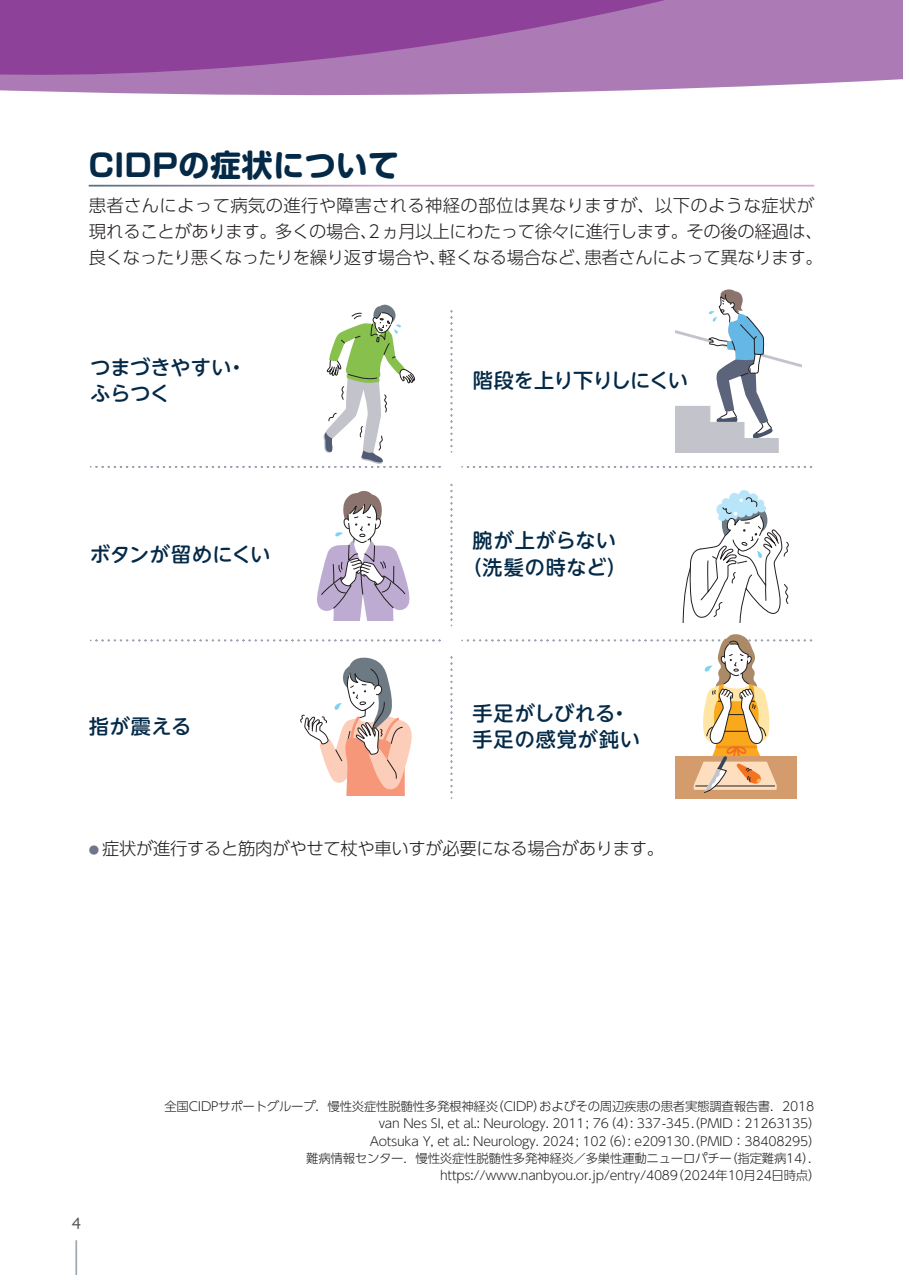
<style>
.page{position:relative;width:903px;height:1275px;background:#fff}
.page>*{position:absolute;margin:0;border:0;box-sizing:border-box;transform-origin:0 0}
.t1{font:700 30.97px "Soft Go Std";letter-spacing:.02em;color:#042a48}
.t2{font:500 20.12px/26.2px "UD Shin M Go Pr 6 N";letter-spacing:.045em;color:#042a48}
.t3{font:500 20.12px "UD Shin M Go Pr 6 N";letter-spacing:.01em;color:#042a48}
.t4{font:500 20.12px/26.2px "UD Shin M Go Pr 6 N";letter-spacing:-.01em;color:#042a48}
.t5{font:500 20.12px "UD Shin M Go Pr 6 N";letter-spacing:-.03em;color:#042a48}
.t6{font:300 17.32px/26.1px "UD Shin Go Pro";letter-spacing:-.02em;color:#231f20}
.t7{font:16.1px "BC Alphapipe RB";color:#57585a}
.t8{font:300 12.42px "UD Shin Go Pro";letter-spacing:-.02em;color:#231f20}
.s1{font-size:10.5px;color:#6f768a}
</style>
<div class="page">
<svg style="left:0;top:82px;width:845px;height:14px;fill:#ac7bb5"></svg>
<svg style="left:0;top:0;width:903px;height:82px;background:#9d60a7"></svg>
<svg style="left:682px;top:490px;width:107px;height:132px"></svg>
<svg style="left:300px;top:657px;width:112px;height:138px"></svg>
<svg style="left:317px;top:490px;width:93px;height:131px"></svg>
<svg style="left:676px;top:289px;width:125px;height:163px"></svg>
<svg style="left:91px;top:640px;width:350px;height:1px"></svg>
<svg style="left:462px;top:466px;width:351px;height:2px"></svg>
<svg style="left:451px;top:310px;width:1px;height:142px"></svg>
<svg style="left:451px;top:483px;width:1px;height:143px"></svg>
<svg style="left:451px;top:656px;width:1px;height:142px"></svg>
<div style="left:676px;top:757px;width:120px;height:41px;background:#d49c6c"></div>
<svg style="left:462px;top:634px;width:351px;height:159px"></svg>
<svg style="left:91px;top:305px;width:350px;height:163px"></svg>
<hr style="left:75px;top:1240px;width:2px;height:35px;background:#9ea8b3">
<h1 class="t1" style="left:89px;top:144px;width:312px">CIDPの症状について</h1>
<h3 class="t6" style="left:89px;top:192px;width:736px">患者さんによって病気の進行や障害される神経の部位は異なりますが、以下のような症状が現れることがあります。多くの場合、2ヵ月以上にわたって徐々に進行します。その後の経過は、良くなったり悪くなったりを繰り返す場合や、軽くなる場合など、患者さんによって異なります。</h3>
<h2 class="t4" style="left:91px;top:353px;width:158px">つまづきやすい・ふらつく</h2>
<h2 class="t3" style="left:90px;top:537px;width:181px">ボタンが留めにくい</h2>
<h2 class="t3" style="left:89px;top:710px;width:104px">指が震える</h2>
<h2 class="t5" style="left:473px;top:363px;width:217px">階段を上り下りしにくい</h2>
<h2 class="t2" style="left:462px;top:526px;width:166px;text-align:center">腕が上がらない（洗髪の時など）</h2>
<h2 class="t2" style="left:472px;top:699px;width:169px">手足がしびれる・手足の感覚が鈍い</h2>
<h3 class="t6" style="left:89px;top:835px;width:577px"><span class="s1">●</span> 症状が進行すると筋肉がやせて杖や車いすが必要になる場合があります。</h3>
<p class="t7" style="left:72px;top:1213px;width:11px">4</p>
<p class="t8" style="left:164px;top:1096px;width:651px">全国CIDPサポートグループ．慢性炎症性脱髄性多発根神経炎（CIDP）およびその周辺疾患の患者実態調査報告書．2018</p>
<p class="t8" style="left:379px;top:1114px;width:443px">van Nes SI, et al.: Neurology. 2011; 76(4): 337-345.（PMID：21263135）</p>
<p class="t8" style="left:370px;top:1131px;width:452px">Aotsuka Y, et al.: Neurology. 2024; 102(6): e209130.（PMID：38408295）</p>
<p class="t8" style="left:306px;top:1148px;width:516px">難病情報センター．慢性炎症性脱髄性多発神経炎／多巣性運動ニューロパチー（指定難病14）．</p>
<p class="t8" style="left:440px;top:1166px;width:382px">https://www.nanbyou.or.jp/entry/4089（2024年10月24日時点）</p>
</div>
